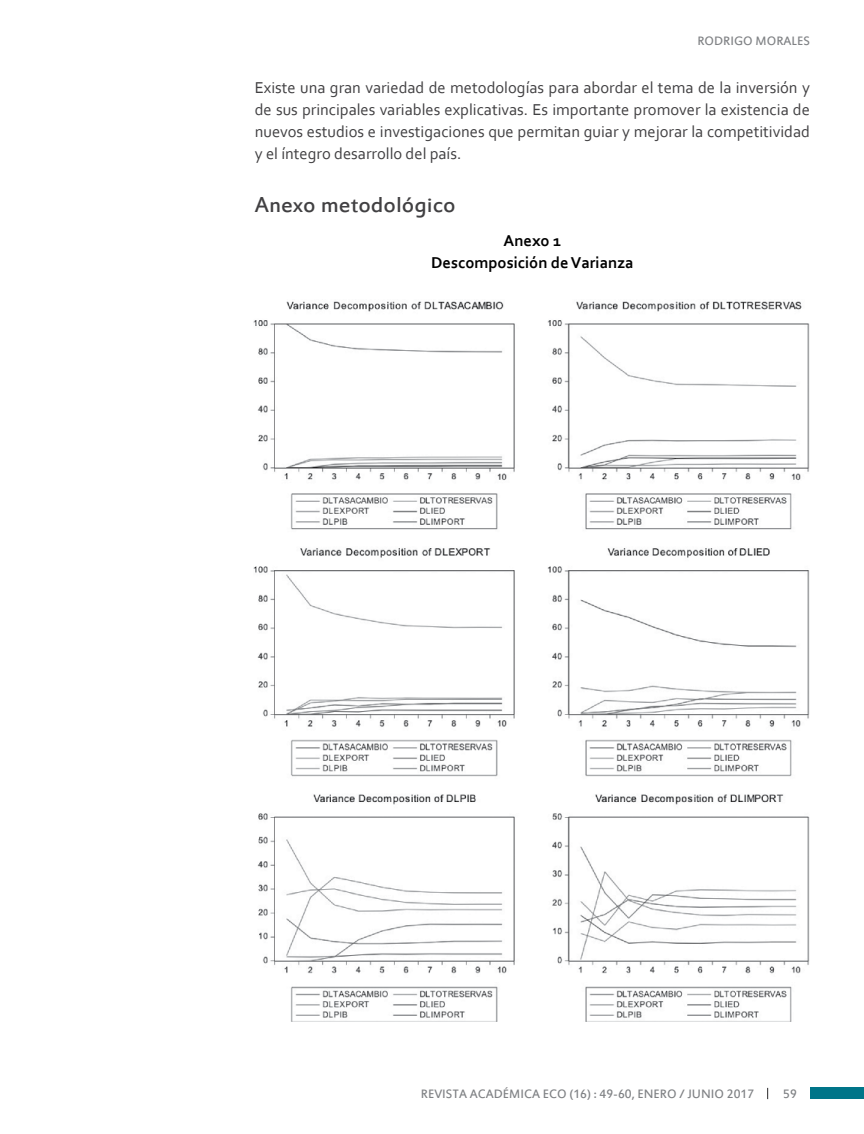
<style>
.page{position:relative;width:864px;height:1134px;background:#fff}
.page>*{position:absolute;margin:0;border:0;box-sizing:border-box;transform-origin:0 0}
.t1{font:24px "Estrangelo Edessa";color:#414042}
.t2{font:16.5px/22px "Corbel";color:#414042;text-align:justify}
.t3{font:700 16.5px/21.8px "Corbel";color:#000;text-align:center}
.t4{font:13.5px "Estrangelo Edessa";color:#808285}
</style>
<div class="page">
<div style="left:810px;top:1088px;width:54px;height:11px;background:#007589"></div>
<img style="left:253px;top:301px;width:557px;height:720px">
<p class="t4" style="left:697px;top:34px;width:114px">RODRIGO MORALES</p>
<p class="t2" style="left:255px;top:76px;width:557px">Existe una gran variedad de metodologías para abordar el tema de la inversión y de sus principales variables explicativas. Es importante promover la existencia de nuevos estudios e investigaciones que permitan guiar y mejorar la competitividad y el íntegro desarrollo del país.</p>
<h1 class="t1" style="left:255px;top:193px;width:202px">Anexo metodológico</h1>
<p class="t3" style="left:431px;top:229px;width:204px">Anexo 1<br>Descomposición de Varianza</p>
<p class="t4" style="left:421px;top:1087px;width:335px">REVISTA ACADÉMICA ECO (16) : 49-60, ENERO / JUNIO 2017</p>
<p class="t4" style="left:783px;top:1087px;width:15px">59</p>
</div>
